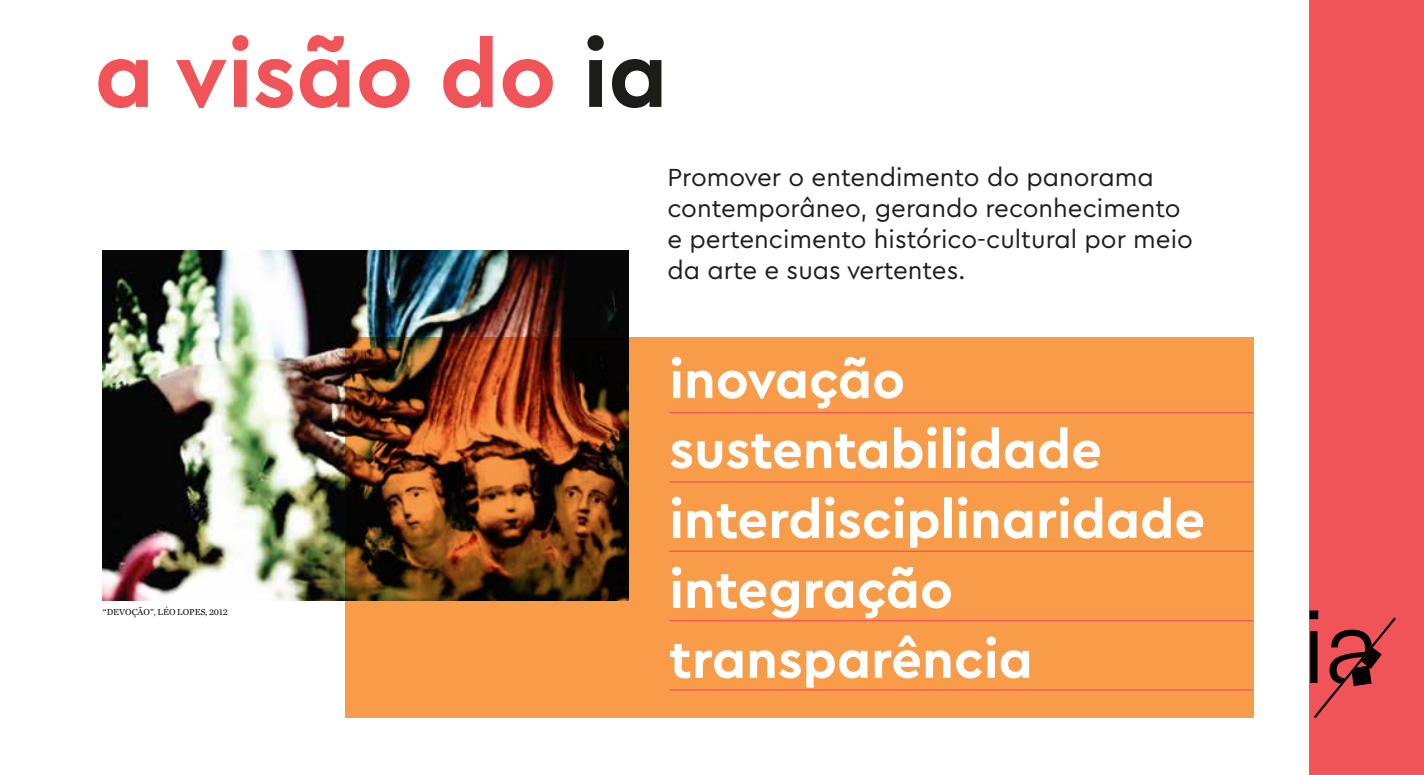
<style>
.page{position:relative;width:1424px;height:775px;background:#fff}
.page>*{position:absolute;margin:0;border:0;box-sizing:border-box;transform-origin:0 0}
.t1{font:700 94.5px "Cera Pro";color:#f05458}
.t2{font:700 54.43px/69.8px "Cera Pro";color:#fff}
.t3{font:25.9px/31.2px "Cera Pro";color:#211d1e}
.t4{font:9.1px "Chronicle Text G1";color:#000101}
.s1{color:#1c1c19}
</style>
<div class="page">
<img style="left:103px;top:250px;width:525px;height:350px">
<svg style="left:345px;top:337px;width:908px;height:380px;background:#d9853e"></svg>
<hr style="left:669px;top:412px;width:584px;height:1px;background:#f05458">
<hr style="left:669px;top:481px;width:584px;height:1px;background:#f05458">
<hr style="left:669px;top:550px;width:584px;height:1px;background:#f05458">
<hr style="left:669px;top:619px;width:584px;height:2px;background:#f05458">
<hr style="left:669px;top:689px;width:584px;height:1px;background:#f05458">
<div style="left:1309px;top:0;width:115px;height:774px;background:#f05458"></div>
<svg style="left:1309px;top:610px;width:87px;height:108px"></svg>
<h1 class="t1" style="left:95px;top:12px;width:574px">a visão do <span class="s1">ia</span></h1>
<p class="t4" style="left:103px;top:604px;width:126px">“DEVOÇÃO”, LÉO LOPES, 2012</p>
<p class="t3" style="left:667px;top:160px;width:527px">Promover o entendimento do panorama contemporâneo, gerando reconhecimento e pertencimento histórico-cultural por meio da arte e suas vertentes.</p>
<h2 class="t2" style="left:669px;top:342px;width:537px">inovação sustentabilidade interdisciplinaridade integração transparência</h2>
</div>
